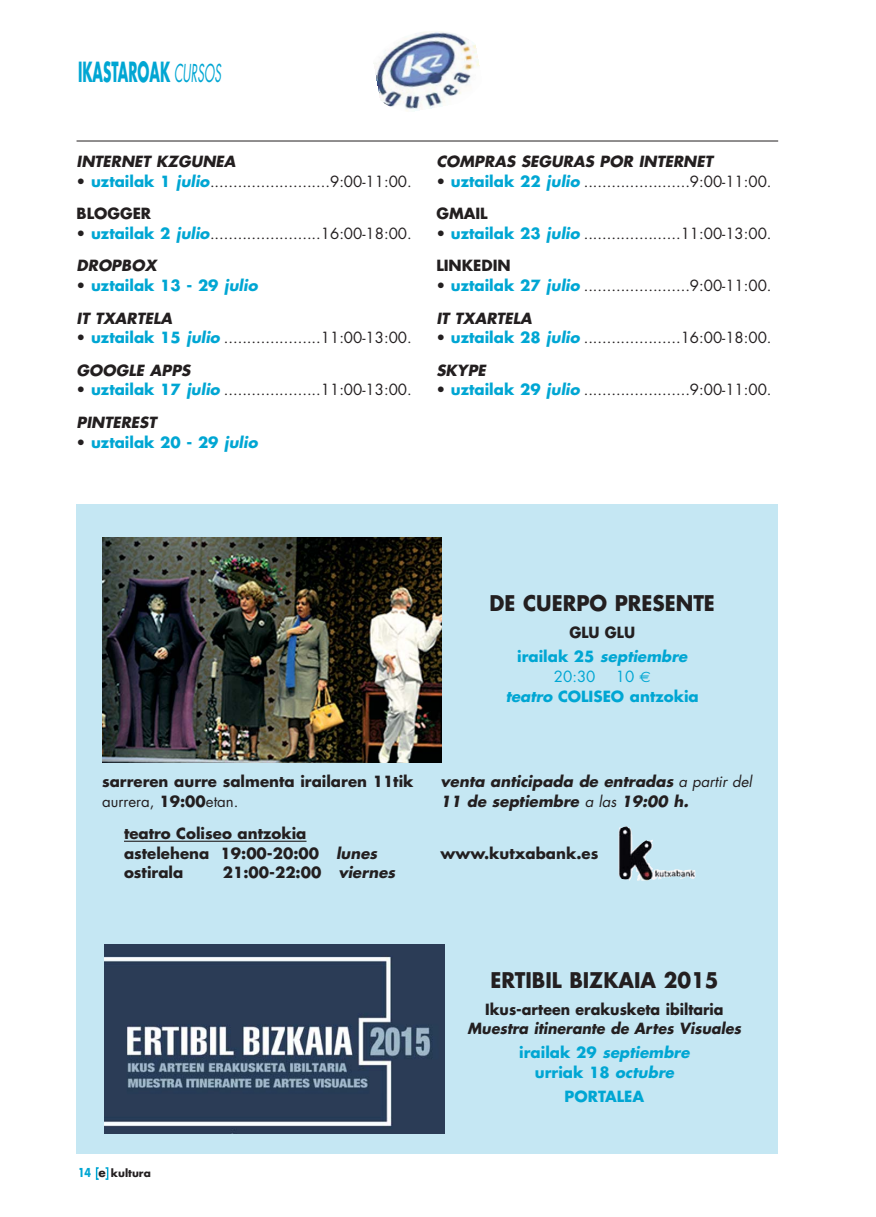
<style>
.page{position:relative;width:876px;height:1217px;background:#fff}
.page>*{position:absolute;margin:0;border:0;box-sizing:border-box;transform-origin:0 0}
.t1{font:700 27px "Futura";color:#00a6d3;scale:.5 1}
.t2{font:700 21px "Futura";color:#231f20;scale:.95 1}
.t3{font:15px/32.4px "Futura";color:#231f20}
.t4{font:700 15px/19.6px "Futura";color:#231f20}
.t5{font:italic 700 15px/19.6px "Futura";color:#231f20}
.t6{font:700 15px/32.4px "Futura";color:#00a6d3}
.t7{font:italic 700 15px/24px "Futura";color:#231f20;text-align:center;scale:.95 1}
.t8{font:700 15px "Futura";color:#231f20;scale:.95 1}
.t9{font:italic 700 15px/24px "Futura";color:#00a6d3;text-align:center}
.t10{font:15px "Futura";color:#00a6d3}
.t11{font:700 10.5px "Futura";color:#231f20}
.s1{font-weight:400;font-size:24px}
.s2{font-weight:700;color:#00a6d3}
.s3{font-weight:700;font-style:italic;color:#00a6d3}
.s4{font-weight:700}
.s5{font-weight:700;font-style:italic}
.s6{font-weight:400;color:#231f20}
.s7{font-style:italic}
.s8{font-style:italic;color:#231f20}
.s9{font-style:normal;color:#231f20}
.s10{font-style:normal}
.s11{font-weight:400}
.s12{font-family:"Euro Sans";font-weight:400}
.s13{font-size:12px;color:#00a6d3}
.s14{font-size:12px}
.s15{font-style:normal;color:#00a6d3}
.s16{color:#00a6d3}
</style>
<div class="page">
<svg style="left:96px;top:1167px;width:3px;height:12px"></svg>
<svg style="left:105px;top:1167px;width:3px;height:12px"></svg>
<hr style="left:77px;top:141px;width:701px;height:1px;background:#231f20">
<img style="left:373px;top:31px;width:107px;height:80px">
<div style="left:77px;top:504px;width:701px;height:648px;background:#c5e7f3"></div>
<hr style="left:124px;top:840px;width:182px;height:1px;background:#231f20">
<img style="left:619px;top:826px;width:77px;height:54px">
<img style="left:102px;top:537px;width:340px;height:225px">
<img style="left:104px;top:944px;width:340px;height:189px">
<h1 class="t1" style="left:78px;top:59px;width:292px">IKASTAROAK <span class="s1">CURSOS</span></h1>
<p class="t5" style="left:77px;top:153px;width:161px">INTERNET KZGUNEA</p>
<p class="t3" style="left:77px;top:166px;width:337px">• <span class="s2">uztailak 1</span> <span class="s3">julio</span>..........................9:00-11:00.<br><span class="s4">BLOGGER</span></p>
<p class="t3" style="left:77px;top:218px;width:337px">• <span class="s2">uztailak 2</span> <span class="s3">julio</span>........................16:00-18:00.<br><span class="s5">DROPBOX</span></p>
<p class="t6" style="left:77px;top:270px;width:185px"><span class="s6">•</span> uztailak 13 - 29 <span class="s7">julio<br></span><span class="s8">IT TXA RTELA</span></p>
<p class="t3" style="left:77px;top:323px;width:337px">• <span class="s2">uztailak 15</span> <span class="s3">julio</span>.....................11:00-13:00.<br><span class="s5">GOOGLE APPS</span></p>
<p class="t3" style="left:77px;top:375px;width:337px">• <span class="s2">uztailak 17</span> <span class="s3">julio</span>.....................11:00-13:00.<br><span class="s5">PINTEREST</span></p>
<p class="t6" style="left:77px;top:427px;width:185px"><span class="s6">•</span> uztailak 20 - 29 <span class="s7">julio</span></p>
<p class="t5" style="left:436px;top:153px;width:280px">COMPRAS SEGURAS POR INTERNET</p>
<p class="t3" style="left:436px;top:166px;width:337px">• <span class="s2">uztailak 22</span> <span class="s3">julio</span>.......................9:00-11:00.<br><span class="s4">GMAIL</span></p>
<p class="t3" style="left:436px;top:218px;width:337px">• <span class="s2">uztailak 23</span> <span class="s3">julio</span>.....................11:00-13:00.<br><span class="s4">LINKEDIN</span></p>
<p class="t3" style="left:436px;top:270px;width:337px">• <span class="s2">uztailak 27</span> <span class="s3">julio</span>.......................9:00-11:00.<br><span class="s5">IT TXA RTELA</span></p>
<p class="t3" style="left:436px;top:323px;width:337px">• <span class="s2">uztailak 28</span> <span class="s3">julio</span>.....................16:00-18:00.<br><span class="s5">SKYPE</span></p>
<p class="t3" style="left:436px;top:375px;width:337px">• <span class="s2">uztailak 29</span> <span class="s3">julio</span>.......................9:00-11:00.</p>
<h2 class="t2" style="left:490px;top:593px;width:239px">DE CUERPO PRESENTE</h2>
<p class="t9" style="left:517px;top:621px;width:174px"><span class="s9">GLU GLU<br></span><span class="s10">i ra i l a k 2 5</span> septiembre</p>
<p class="t10" style="left:554px;top:669px;width:43px">20:30</p>
<p class="t6" style="left:506px;top:667px;width:195px;line-height:20.4px;text-indent:110px"><span class="s11">10</span> <span class="s12">€ </span><span class="s7">teatro</span> COLISEO antzokia</p>
<p class="t4" style="left:102px;top:772px;width:313px">sarreren aurre salmenta irailaren 11tik <span class="s11">aurrera,</span> 19:00<span class="s11">etan.</span></p>
<p class="t5" style="left:441px;top:772px;width:315px">venta anticipada de entradas <span class="s11">a partir del<br></span>11 de septiembre <span class="s11">a las</span> 19:00 h.</p>
<p class="t4" style="left:124px;top:824px;width:257px">teatro Coliseo antzokia astelehena 19:00-20:00 <span class="s7">lunes </span>ostirala</p>
<p class="t4" style="left:441px;top:844px;width:159px">www.kutxabank.es</p>
<p class="t4" style="left:223px;top:864px;width:176px">21:00-22:00 <span class="s7">viernes</span></p>
<p class="t11" style="left:78px;top:1167px;width:74px"><span class="s13">14</span> <span class="s14">e</span> kultura</p>
<h2 class="t2" style="left:490px;top:970px;width:242px">ERTIBIL BIZKAIA 2015</h2>
<p class="t8" style="left:485px;top:1002px;width:252px">Ikus-arteen erakusketa ibiltaria</p>
<p class="t7" style="left:468px;top:1017px;width:292px">Muestra itinerante de Artes Visuales <span class="s15">i ra i l a k 2 9</span> <span class="s16">septiembre</span></p>
<p class="t6" style="left:535px;top:1061px;width:143px;line-height:24px;text-align:center">urriak 18 <span class="s7">octubre<br></span>PORTALEA</p>
</div>
